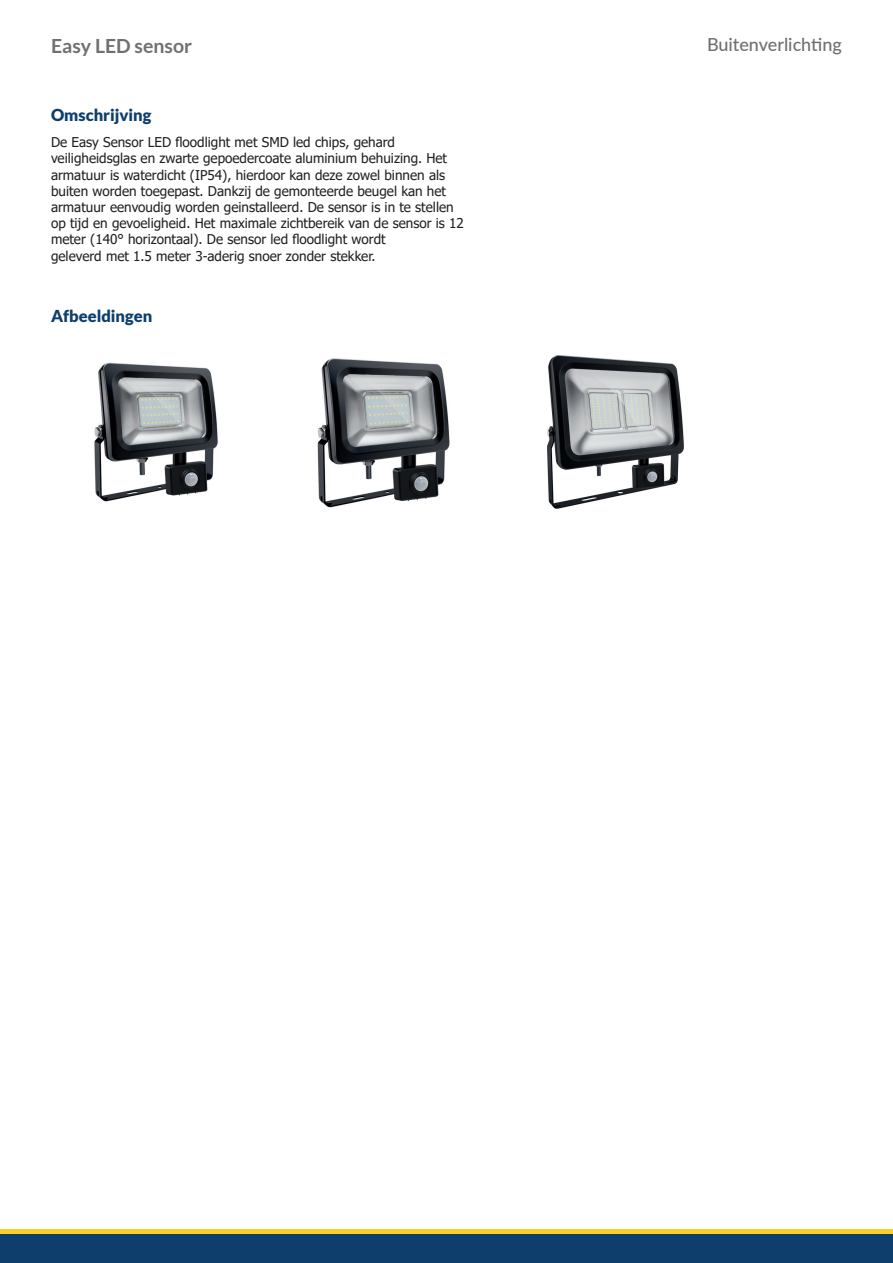
<style>
.page{position:relative;width:893px;height:1263px;background:#fff}
.page>*{position:absolute;margin:0;border:0;box-sizing:border-box;transform-origin:0 0}
.t1{font:700 19.5px "Lato";color:#6f7073}
.t2{font:500 18px "Lato";color:#6f7073}
.t3{font:900 16.5px "Lato";color:#0e3f6c}
.t4{font:13.5px/16.2px "Tahoma";color:#231f20}
</style>
<div class="page">
<div style="left:0;top:1233px;width:893px;height:30px;background:#0e3f6c"></div>
<hr style="left:0;top:1229px;width:893px;height:4px;background:#fecd26">
<img style="left:94px;top:362px;width:124px;height:140px">
<img style="left:317px;top:358px;width:133px;height:150px">
<img style="left:547px;top:355px;width:137px;height:154px">
<h1 class="t1" style="left:51px;top:34px;width:143px">Easy LED sensor</h1>
<h2 class="t2" style="left:707px;top:32px;width:136px">Buitenverlichting</h2>
<p class="t3" style="left:51px;top:106px;width:102px">Omschrijving</p>
<p class="t4" style="left:51px;top:135px;width:414px">De Easy Sensor LED floodlight met SMD led chips, gehard veiligheidsglas en zwarte gepoedercoate aluminium behuizing. Het armatuur is waterdicht (IP54), hierdoor kan deze zowel binnen als buiten worden toegepast. Dankzij de gemonteerde beugel kan het armatuur eenvoudig worden geinstalleerd. De sensor is in te stellen op tijd en gevoeligheid. Het maximale zichtbereik van de sensor is 12 meter (140° horizontaal). De sensor led floodlight wordt<br>geleverd met 1.5 meter 3-aderig snoer zonder stekker.</p>
<p class="t3" style="left:51px;top:306px;width:103px">Afbeeldingen</p>
</div>
